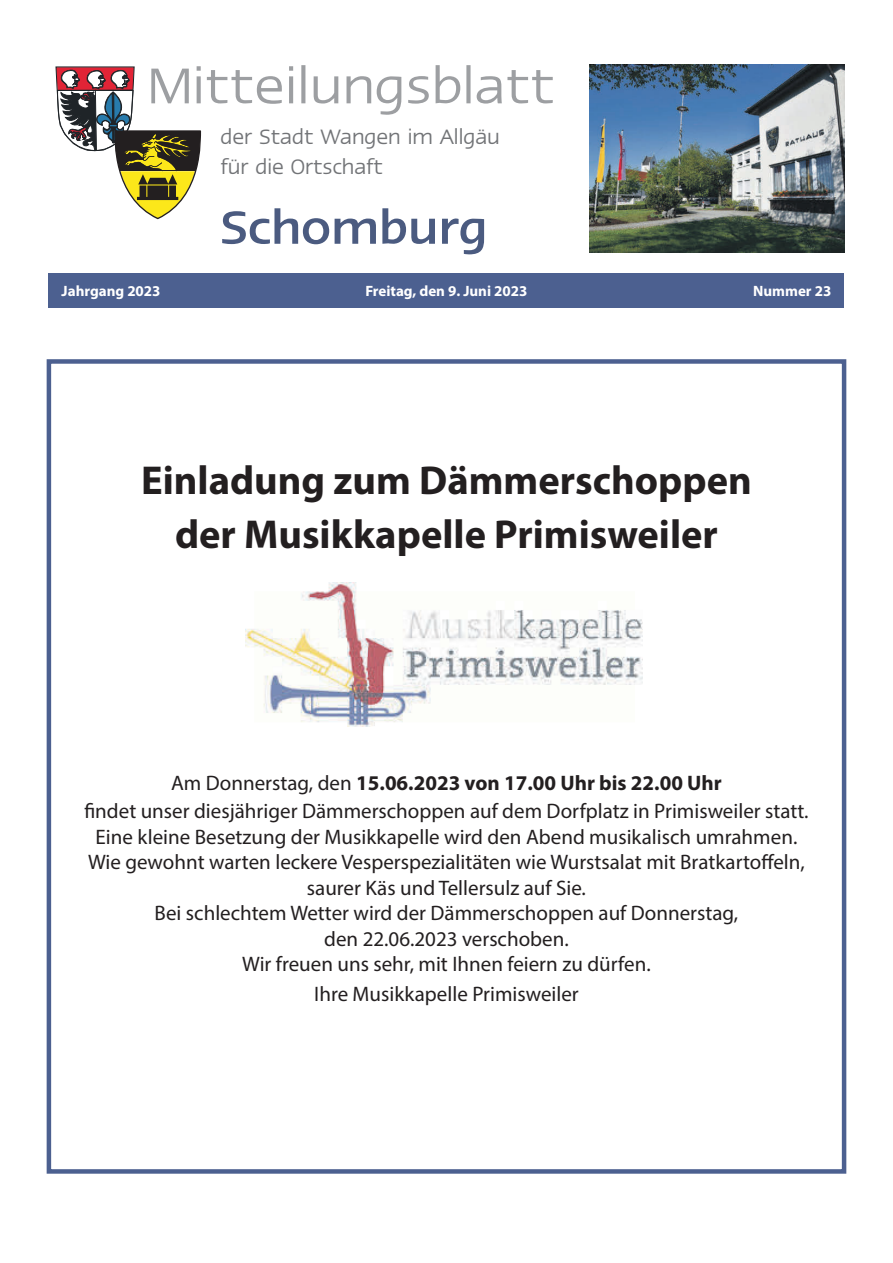
<style>
.page{position:relative;width:893px;height:1263px;background:#fff}
.page>*{position:absolute;margin:0;border:0;box-sizing:border-box;transform-origin:0 0}
.t1{font:500 53.7px "Linotype Ergo";color:#4b5b80}
.t2{font:700 40.5px/53.1px "Myriad Pro";color:#231f20;text-align:center}
.t3{font:24px/30px "Linotype Ergo";color:#727477}
.t4{font:21px/25.5px "Myriad Pro";color:#231f20;text-align:center}
.t5{font:700 15px "Myriad Pro";color:#fff}
.s1{font-weight:700}
</style>
<div class="page">
<img style="left:590px;top:65px;width:254px;height:187px">
<svg style="left:55px;top:65px;width:498px;height:155px"></svg>
<div style="left:49px;top:273px;width:795px;height:34px;background:#4c6090"></div>
<img style="left:246px;top:583px;width:397px;height:143px">
<div style="left:47px;top:359px;width:799px;height:815px;border:4px solid #4c6090"></div>
<p class="t3" style="left:220px;top:121px;width:281px">der Stadt Wangen im Allgäu für die Ortschaft</p>
<h1 class="t1" style="left:220px;top:201px;width:269px">Schomburg</h1>
<p class="t5" style="left:62px;top:281px;width:100px">Jahrgang 2023</p>
<p class="t5" style="left:365px;top:281px;width:164px">Freitag, den 9. Juni 2023</p>
<p class="t5" style="left:753px;top:281px;width:80px">Nummer 23</p>
<h2 class="t2" style="left:141px;top:453px;width:612px">Einladung zum Dämmerschoppen der Musikkapelle Primisweiler</h2>
<p class="t4" style="left:84px;top:769px;width:726px;line-height:27.6px">Am Donnerstag, den <span class="s1">15.06.2023 von 17.00 Uhr bis 22.00 Uhr<br></span>findet unser diesjähriger Dämmerschoppen auf dem Dorfplatz in Primisweiler statt.</p>
<p class="t4" style="left:88px;top:823px;width:718px">Eine kleine Besetzung der Musikkapelle wird den Abend musikalisch umrahmen.<br>Wie gewohnt warten leckere Vesperspezialitäten wie Wurstsalat mit Bratkartoffeln, saurer Käs und Tellersulz auf Sie.<br>Bei schlechtem Wetter wird der Dämmerschoppen auf Donnerstag,<br>den 22.06.2023 verschoben.<br>Wir freuen uns sehr, mit Ihnen feiern zu dürfen.</p>
<p class="t4" style="left:314px;top:981px;width:266px">Ihre Musikkapelle Primisweiler</p>
</div>
